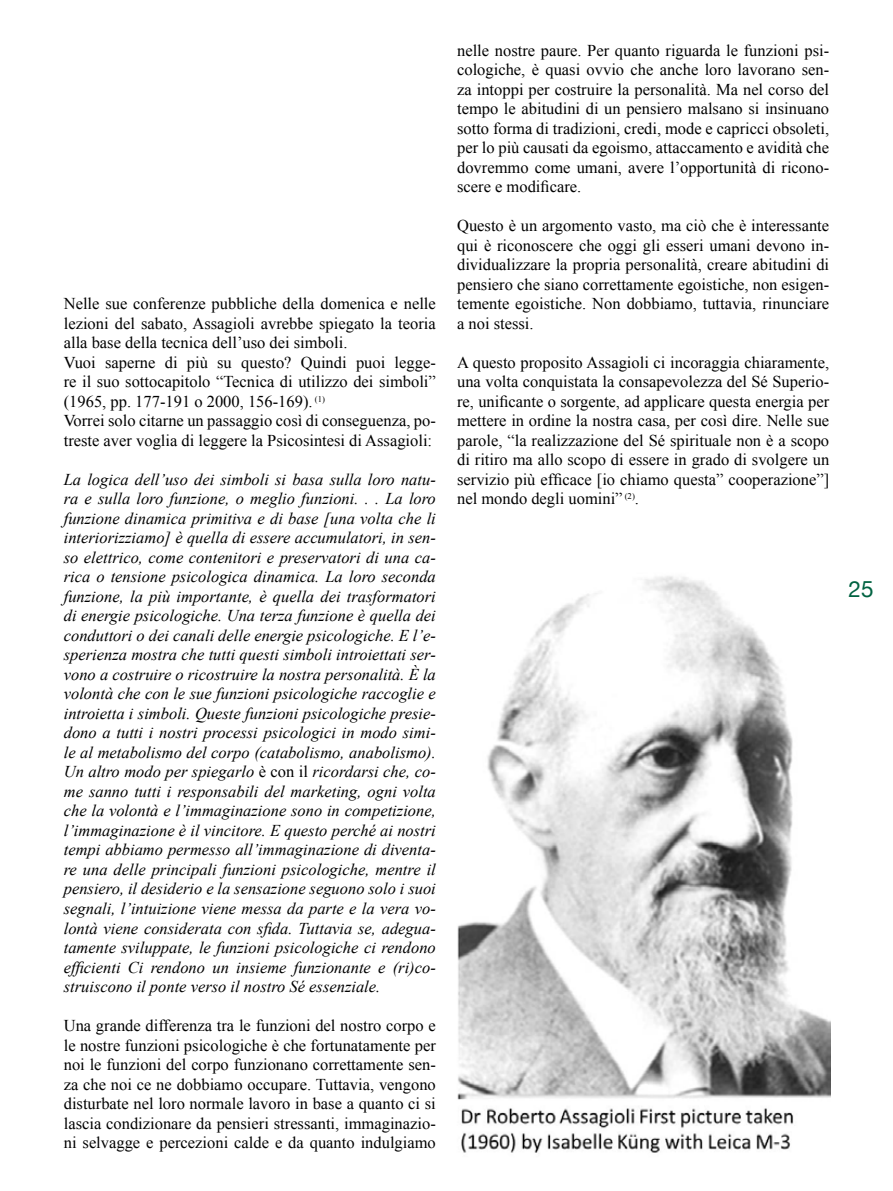
<style>
.page{position:relative;width:893px;height:1191px;background:#fff}
.page>*{position:absolute;margin:0;border:0;box-sizing:border-box;transform-origin:0 0}
.t1{font:22.5px "Helvetica Neue";color:#006241}
.t2{font:16.5px/19.5px "Times New Roman";color:#000;text-align:justify}
.t3{font:italic 16.5px/19.5px "Times New Roman";color:#000;text-align:justify}
.s1{font-style:normal}
</style>
<div class="page">
<img style="left:457px;top:576px;width:373px;height:577px">
<p class="t2" style="left:64px;top:294px;width:374px;text-align:left">Nelle sue conferenze pubbliche della domenica e nelle lezioni del sabato, Assagioli avrebbe spiegato la teoria alla base della tecnica dell’uso dei simboli.<br>Vuoi saperne di più su questo? Quindi puoi legge&shy;re il suo sottocapitolo “Tecnica di utilizzo dei simboli” (1965, pp. 177-191 o 2000, 156-169). <sup>(1)<br></sup>Vorrei solo citarne un passaggio così di conseguenza, po&shy;treste aver voglia di leggere la Psicosintesi di Assagioli:</p>
<p class="t3" style="left:64px;top:469px;width:374px">La logica dell’uso dei simboli si basa sulla loro natu&shy;ra e sulla loro funzione, o meglio funzioni. . . La loro funzione dinamica primitiva e di base [una volta che li interiorizziamo] è quella di essere accumulatori, in sen&shy;so elettrico, come contenitori e preservatori di una ca&shy;rica o tensione psicologica dinamica. La loro seconda funzione, la più importante, è quella dei trasformatori di energie psicologiche. Una terza funzione è quella dei conduttori o dei canali delle energie psicologiche. E l’e&shy;sperienza mostra che tutti questi simboli introiettati ser&shy;vono a costruire o ricostruire la nostra personalità. È la volontà che con le sue funzioni psicologiche raccoglie e introietta i simboli. Queste funzioni psicologiche presie&shy;dono a tutti i nostri processi psicologici in modo simi&shy;le al metabolismo del corpo (catabolismo, anabolismo).<br>Un altro modo per spiegarlo <span class="s1">è con il</span> ricordarsi che, co&shy;me sanno tutti i responsabili del marketing, ogni volta che la volontà e l’immaginazione sono in competizione, l’immaginazione è il vincitore. E questo perché ai nostri tempi abbiamo permesso all’immaginazione di diventa&shy;re una delle principali funzioni psicologiche, mentre il pensiero, il desiderio e la sensazione seguono solo i suoi segnali, l’intuizione viene messa da parte e la vera vo&shy;lontà viene considerata con sfida. Tuttavia se, adegua&shy;tamente sviluppate, le funzioni psicologiche ci rendono efficienti Ci rendono un insieme funzionante e (ri)co&shy;struiscono il ponte verso il nostro Sé essenziale.</p>
<p class="t2" style="left:64px;top:1015px;width:374px">Una grande differenza tra le funzioni del nostro corpo e le nostre funzioni psicologiche è che fortunatamente per noi le funzioni del corpo funzionano correttamente sen&shy;za che noi ce ne dobbiamo occupare. Tuttavia, vengono disturbate nel loro normale lavoro in base a quanto ci si lascia condizionare da pensieri stressanti, immaginazio&shy;ni selvagge e percezioni calde e da quanto indulgiamo</p>
<p class="t2" style="left:457px;top:40px;width:374px">nelle nostre paure. Per quanto riguarda le funzioni psi&shy;cologiche, è quasi ovvio che anche loro lavorano sen&shy;za intoppi per costruire la personalità. Ma nel corso del tempo le abitudini di un pensiero malsano si insinuano sotto forma di tradizioni, credi, mode e capricci obsoleti, per lo più causati da egoismo, attaccamento e avidità che dovremmo come umani, avere l’opportunità di ricono&shy;scere e modificare.</p>
<p class="t2" style="left:457px;top:216px;width:374px">Questo è un argomento vasto, ma ciò che è interessante qui è riconoscere che oggi gli esseri umani devono in&shy;dividualizzare la propria personalità, creare abitudini di pensiero che siano correttamente egoistiche, non esigen&shy;temente egoistiche. Non dobbiamo, tuttavia, rinunciare a noi stessi.</p>
<p class="t2" style="left:457px;top:352px;width:374px">A questo proposito Assagioli ci incoraggia chiaramente, una volta conquistata la consapevolezza del Sé Superio&shy;re, unificante o sorgente, ad applicare questa energia per mettere in ordine la nostra casa, per così dire. Nelle sue parole, “la realizzazione del Sé spirituale non è a scopo di ritiro ma allo scopo di essere in grado di svolgere un servizio più efficace [io chiamo questa” cooperazione”] nel mondo degli uomini” <sup>(2)</sup>.</p>
<h1 class="t1" style="left:849px;top:573px;width:27px">25</h1>
</div>
